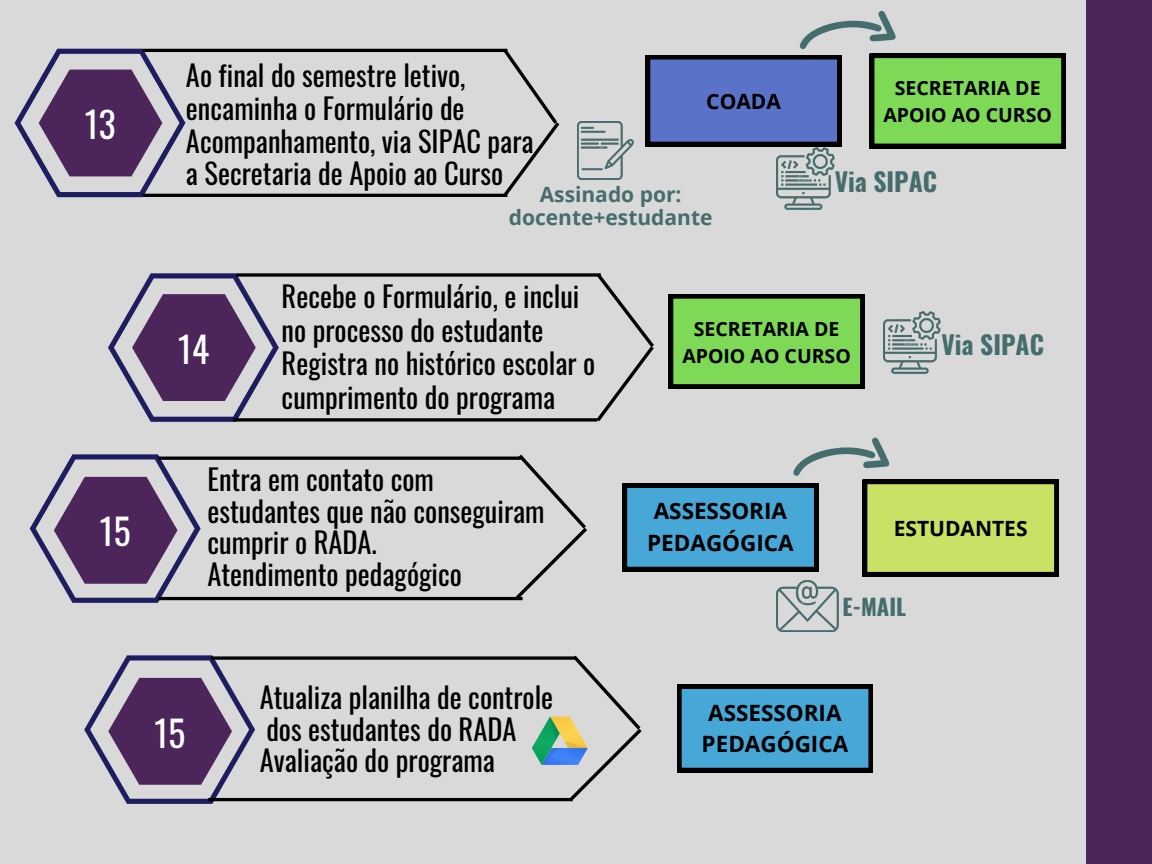
<style>
.page{position:relative;width:1152px;height:864px;background:#d9d9d9}
.page>*{position:absolute;margin:0;border:0;box-sizing:border-box;transform-origin:0 0}
.t1{font:35.55px "Oswald";color:#fff}
.t2{font:28.5px/31.5px "Oswald";color:#000}
.t3{font:700 25.5px "Oswald";color:#466d6d}
.t4{font:700 22.5px/31.5px "Open Sans";color:#000}
.t5{font:700 22.5px "Oswald";color:#466d6d}
.t6{font:700 21px/22.5px "Open Sans";color:#466d6d;text-align:center}
.t7{font:700 21px "Open Sans";color:#000}
.t8{font:700 19.5px/27px "Open Sans";color:#000;text-align:center}
</style>
<div class="page">
<svg style="left:108px;top:273px;width:171px;height:149px"></svg>
<svg style="left:236px;top:273px;width:357px;height:4px"></svg>
<svg style="left:233px;top:418px;width:360px;height:4px"></svg>
<svg style="left:593px;top:273px;width:61px;height:149px"></svg>
<svg style="left:30px;top:454px;width:171px;height:149px"></svg>
<hr style="left:158px;top:457px;width:365px;height:3px;background:#000">
<hr style="left:158px;top:597px;width:365px;height:3px;background:#000">
<svg style="left:511px;top:454px;width:76px;height:147px"></svg>
<div style="left:1086px;top:0;width:65px;height:864px;background:#4c255b"></div>
<svg style="left:15px;top:49px;width:170px;height:148px"></svg>
<hr style="left:143px;top:49px;width:364px;height:3px;background:#000">
<hr style="left:143px;top:194px;width:364px;height:3px;background:#000">
<svg style="left:500px;top:48px;width:60px;height:149px"></svg>
<img style="left:577px;top:122px;width:57px;height:57px">
<svg style="left:669px;top:294px;width:196px;height:95px;background:#6cba4a"></svg>
<svg style="left:646px;top:11px;width:420px;height:137px"></svg>
<img style="left:777px;top:148px;width:57px;height:62px">
<img style="left:884px;top:311px;width:57px;height:62px">
<svg style="left:623px;top:438px;width:436px;height:138px"></svg>
<img style="left:777px;top:581px;width:62px;height:50px">
<svg style="left:84px;top:655px;width:171px;height:149px"></svg>
<svg style="left:211px;top:656px;width:321px;height:4px"></svg>
<hr style="left:208px;top:798px;width:365px;height:3px;background:#000">
<svg style="left:677px;top:685px;width:196px;height:87px;background:#3c8fb8"></svg>
<svg style="left:532px;top:655px;width:110px;height:147px"></svg>
<p class="t1" style="left:85px;top:97px;width:32px">13</p>
<p class="t1" style="left:100px;top:504px;width:32px">15</p>
<p class="t2" style="left:186px;top:58px;width:349px;line-height:32.7px">Ao final do semestre letivo, encaminha o Formulário de<br>Acompanhamento, via SIPAC para a Secretaria de Apoio ao Curso</p>
<p class="t7" style="left:706px;top:87px;width:76px">COADA</p>
<p class="t6" style="left:509px;top:183px;width:205px">Assinado por: docente+estudante</p>
<p class="t8" style="left:883px;top:74px;width:170px">SECRETARIA DE<br>APOIO AO CURSO</p>
<p class="t3" style="left:835px;top:161px;width:104px">Via SIPAC</p>
<p class="t1" style="left:178px;top:321px;width:33px">14</p>
<p class="t2" style="left:282px;top:278px;width:315px;line-height:33.8px">Recebe o Formulário, e inclui no processo do estudante<br>Registra no histórico escolar o cumprimento do programa</p>
<p class="t2" style="left:207px;top:463px;width:339px">Entra em contato com estudantes que não conseguiram cumprir o RADA.<br>Atendimento pedagógico</p>
<p class="t8" style="left:682px;top:315px;width:170px">SECRETARIA DE<br>APOIO AO CURSO</p>
<p class="t3" style="left:941px;top:325px;width:104px">Via SIPAC</p>
<p class="t4" style="left:647px;top:495px;width:148px">ASSESSORIA<br>PEDAGÓGICA</p>
<p class="t7" style="left:894px;top:514px;width:135px">ESTUDANTES</p>
<p class="t5" style="left:842px;top:589px;width:65px">E-MAIL</p>
<p class="t1" style="left:154px;top:705px;width:32px">15</p>
<p class="t2" style="left:260px;top:681px;width:295px">Atualiza planilha de controle dos estudantes do RADA<br>Avaliação do programa</p>
<p class="t4" style="left:702px;top:696px;width:148px">ASSESSORIA<br>PEDAGÓGICA</p>
</div>
